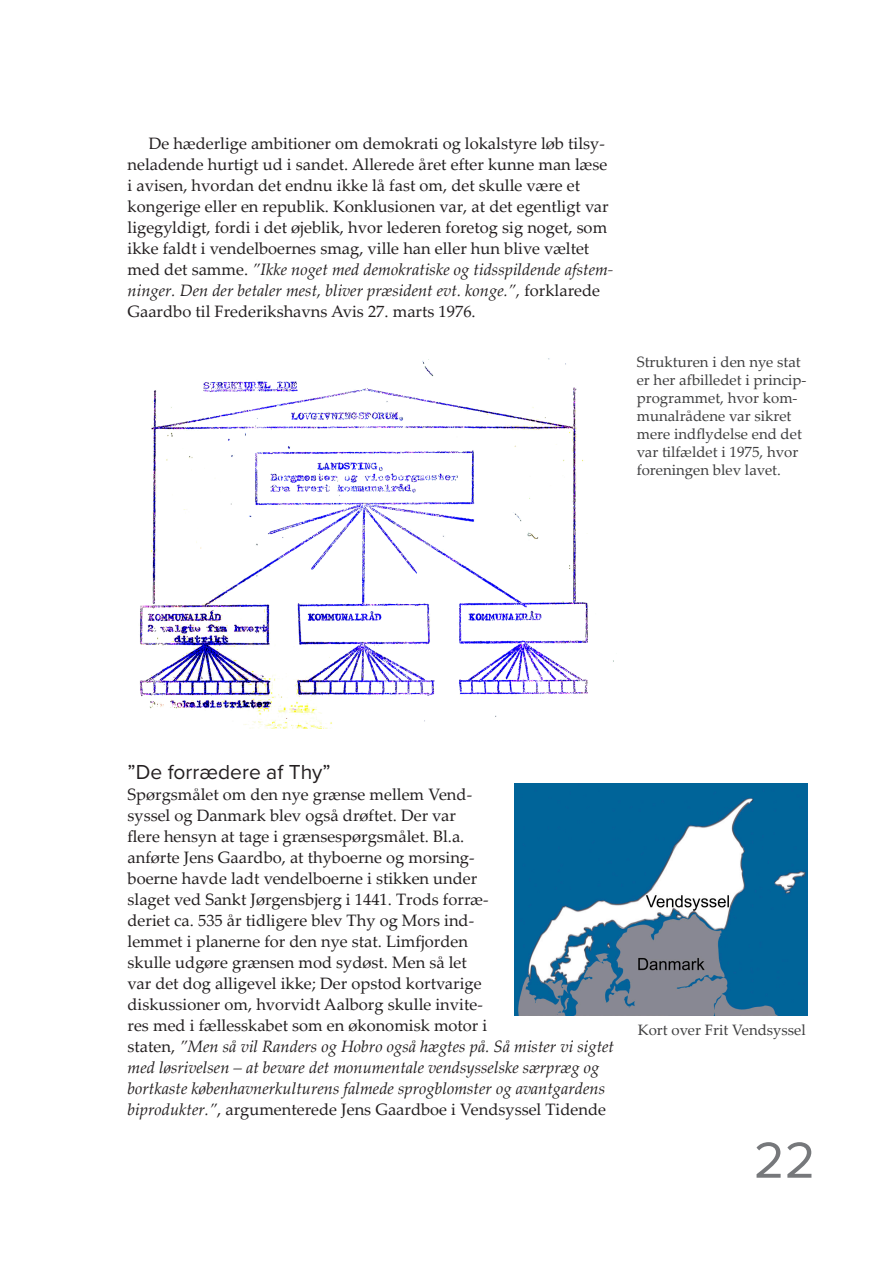
<style>
.page{position:relative;width:893px;height:1263px;background:#fff}
.page>*{position:absolute;margin:0;border:0;box-sizing:border-box;transform-origin:0 0}
.t1{font:52.5px "Proxima Nova";color:#76787b}
.Rubrik{font:21px "Proxima Nova";color:#231f20}
.Normal_0{font:16.5px/21px "Palatino Linotype";color:#231f20}
.Billedtekst{font:15px/18px "Palatino Linotype";color:#3e3e3f}
.s1{font-style:italic}
</style>
<div class="page">
<img style="left:139px;top:358px;width:475px;height:371px">
<img style="left:514px;top:783px;width:294px;height:233px">
<p class="Normal_0" style="left:128px;top:132px;width:487px;text-indent:21px">De hæderlige ambitioner om demokrati og lokalstyre løb tilsy&shy;neladende hurtigt ud i sandet. Allerede året efter kunne man læse i avisen, hvordan det endnu ikke lå fast om, det skulle være et kongerige eller en republik. Konklusionen var, at det egentligt var ligegyldigt, fordi i det øjeblik, hvor lederen foretog sig noget, som ikke faldt i vendelboernes smag, ville han eller hun blive væltet med det samme. <span class="s1">”Ikke noget med demokratiske og tidsspildende afstem&shy;ninger. Den der betaler mest, bliver præsident evt. konge.”,</span> forklarede Gaardbo til Frederikshavns Avis 27. marts 1976.</p>
<p class="Billedtekst" style="left:637px;top:352px;width:171px">Strukturen i den nye stat er her afbilledet i princip&shy;programmet, hvor kom&shy;munalrådene var sikret mere indflydelse end det var tilfældet i 1975, hvor foreningen blev lavet.</p>
<p class="Rubrik" style="left:128px;top:756px;width:205px">”De forrædere af Thy”</p>
<p class="Normal_0" style="left:128px;top:783px;width:488px">Spørgsmålet om den nye grænse mellem Vend-<br>syssel og Danmark blev også drøftet. Der var<br>flere hensyn at tage i grænsespørgsmålet. Bl.a.<br>anførte Jens Gaardbo, at thyboerne og morsing-<br>boerne havde ladt vendelboerne i stikken under<br>slaget ved Sankt Jørgensbjerg i 1441. Trods forræ-<br>deriet ca. 535 år tidligere blev Thy og Mors ind-<br>lemmet i planerne for den nye stat. Limfjorden<br>skulle udgøre grænsen mod sydøst. Men så let<br>var det dog alligevel ikke; Der opstod kortvarige<br>diskussioner om, hvorvidt Aalborg skulle invite-<br>res med i fællesskabet som en økonomisk motor i<br>staten, <span class="s1">”Men så vil Randers og Hobro også hægtes på. Så mister vi sigtet med løsrivelsen – at bevare det monumentale vendsysselske særpræg og bortkaste københavnerkulturens falmede sprogblomster og avantgardens biprodukter.”</span>, argumenterede Jens Gaardboe i Vendsyssel Tidende</p>
<p class="Billedtekst" style="left:638px;top:1020px;width:170px">Kort over Frit Vendsyssel</p>
<h1 class="t1" style="left:754px;top:1121px;width:63px">22</h1>
</div>
